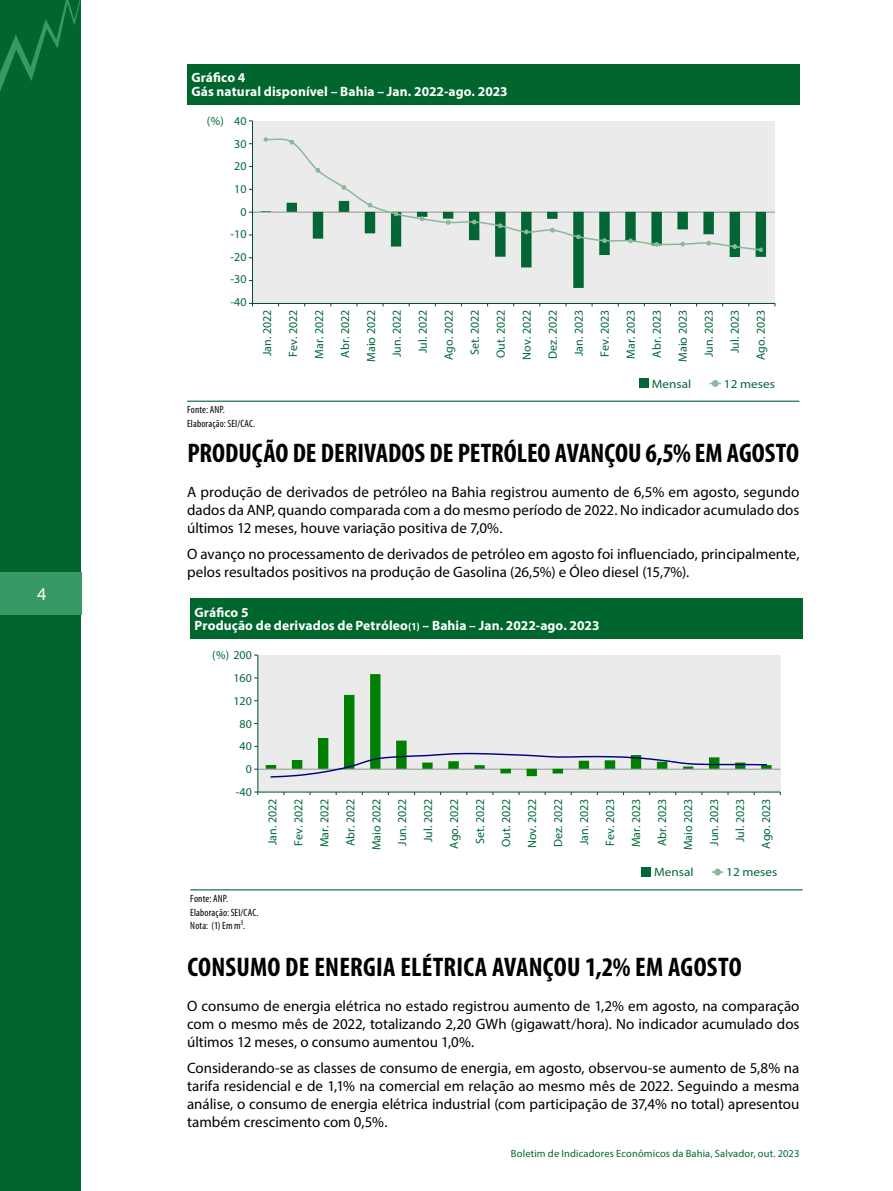
<style>
.page{position:relative;width:893px;height:1191px;background:#fff}
.page>*{position:absolute;margin:0;border:0;box-sizing:border-box;transform-origin:0 0}
.t1{font:700 condensed 27px "Myriad Pro";letter-spacing:.005em;color:#000}
.t2{font:18px "Myriad Pro";color:#fff}
.t3{font:15px/18px "Myriad Pro";color:#000;text-align:justify}
.t4{font:700 13.5px/13.5px "Myriad Pro";letter-spacing:.01em;color:#fff}
.t5{font:12px/26px "Myriad Pro";color:#026836;text-align:right}
.t6{font:12px "Myriad Pro";color:#036635;scale:1.1 1}
.t7{font:condensed 10.5px/13.5px "Myriad Pro";letter-spacing:.015em;color:#000}
.t8{font:10.5px "Myriad Pro";letter-spacing:.015em;color:#00662e}
.s1{font-size:10.5px}
</style>
<div class="page">
<div style="left:0;top:0;width:81px;height:1191px;background:#00662e"></div>
<svg style="left:0;top:0;width:81px;height:92px"></svg>
<div style="left:0;top:572px;width:81px;height:42px;background:#369966"></div>
<div style="left:187px;top:64px;width:612px;height:40px;background:#00662e"></div>
<hr style="left:187px;top:400px;width:612px;height:2px;background:#00662e">
<div style="left:253px;top:121px;width:522px;height:182px;background:#ebebeb"></div>
<hr style="left:252px;top:212px;width:523px;height:1px;background:#929497">
<div style="left:639px;top:378px;width:9px;height:10px;background:#026635"></div>
<div style="left:712px;top:380px;width:7px;height:7px;background:#89b999;border-radius:50%"></div>
<hr style="left:252px;top:121px;width:1px;height:182px;background:#004c2f">
<hr style="left:252px;top:303px;width:523px;height:1px;background:#004c2f">
<svg style="left:261px;top:211px;width:505px;height:77px"></svg>
<svg style="left:263px;top:137px;width:500px;height:115px"></svg>
<div style="left:190px;top:598px;width:613px;height:40px;background:#00662e"></div>
<hr style="left:190px;top:889px;width:613px;height:1px;background:#00662e">
<div style="left:258px;top:655px;width:522px;height:137px;background:#ebebeb"></div>
<hr style="left:258px;top:769px;width:522px;height:1px;background:#929497">
<div style="left:641px;top:866px;width:10px;height:10px;background:#026635"></div>
<div style="left:714px;top:868px;width:7px;height:7px;background:#89b999;border-radius:50%"></div>
<hr style="left:257px;top:655px;width:1px;height:137px;background:#004c2f">
<hr style="left:258px;top:791px;width:522px;height:1px;background:#004c2f">
<svg style="left:266px;top:674px;width:506px;height:96px"></svg>
<svg style="left:269px;top:752px;width:499px;height:26px"></svg>
<p class="t2" style="left:37px;top:583px;width:11px">4</p>
<p class="t4" style="left:191px;top:71px;width:318px">Gráfico 4<br>Gás natural disponível – Bahia – Jan. 2022-ago. 2023</p>
<p class="t5" style="left:207px;top:108px;width:18px">(%)</p>
<p class="t5" style="left:234px;top:110px;width:14px;line-height:22.6px;text-align:justify">40<br>30<br>20<br>10</p>
<p class="t5" style="left:240px;top:198px;width:8px">0</p>
<p class="t5" style="left:231px;top:221px;width:17px">-10</p>
<p class="t5" style="left:231px;top:244px;width:17px">-20</p>
<p class="t5" style="left:231px;top:266px;width:17px">-30</p>
<p class="t5" style="left:231px;top:289px;width:17px">-40</p>
<p class="t7" style="left:187px;top:403px;width:70px">Fonte: ANP.<br>Elaboração: SEI/CAC.</p>
<p class="t5" style="left:254px;top:362px;width:53px;rotate:-90deg">Jan. 2022<br>Fev. 2022<br>Mar. 2022<br>Abr. 2022<br>Maio 2022<br>Jun. 2022<br>Jul. 2022<br>Ago. 2022</p>
<p class="t5" style="left:644px;top:362px;width:53px;rotate:-90deg">Abr. 2023<br>Maio 2023<br>Jun. 2023<br>Jul. 2023<br>Ago. 2023</p>
<p class="t5" style="left:462px;top:360px;width:51px;text-align:center;rotate:-90deg">Set. 2022<br>Out. 2022<br>Nov. 2022<br>Dez. 2022<br>Jan. 2023<br>Fev. 2023<br>Mar. 2023</p>
<p class="t6" style="left:652px;top:376px;width:37px">Mensal</p>
<p class="t6" style="left:724px;top:376px;width:48px">12 meses</p>
<h1 class="t1" style="left:187px;top:436px;width:613px">PRODUÇÃO DE DERIVADOS DE PETRÓLEO AVANÇOU 6,5% EM AGOSTO</h1>
<p class="t3" style="left:187px;top:482px;width:614px">A produção de derivados de petróleo na Bahia registrou aumento de 6,5% em agosto, segundo dados da ANP, quando comparada com a do mesmo período de 2022. No indicador acumulado dos últimos 12 meses, houve variação positiva de 7,0%.</p>
<p class="t3" style="left:187px;top:545px;width:614px">O avanço no processamento de derivados de petróleo em agosto foi influenciado, principalmente, pelos resultados positivos na produção de Gasolina (26,5%) e Óleo diesel (15,7%).</p>
<p class="t4" style="left:195px;top:605px;width:406px">Gráfico 5<br>Produção de derivados de Petróleo<span class="s1">(1)</span> – Bahia – Jan. 2022-ago. 2023</p>
<p class="t5" style="left:212px;top:642px;width:41px">(%) 200</p>
<p class="t5" style="left:233px;top:665px;width:20px">160</p>
<p class="t5" style="left:233px;top:687px;width:20px">120</p>
<p class="t5" style="left:240px;top:710px;width:14px">80</p>
<p class="t5" style="left:240px;top:733px;width:14px">40</p>
<p class="t5" style="left:246px;top:756px;width:8px">0</p>
<p class="t5" style="left:236px;top:778px;width:17px">-40</p>
<p class="t7" style="left:190px;top:891px;width:70px">Fonte: ANP.<br>Elaboração: SEI/CAC.<br>Nota: (1) Em m³.</p>
<p class="t5" style="left:259px;top:850px;width:53px;rotate:-90deg">Jan. 2022<br>Fev. 2022<br>Mar. 2022<br>Abr. 2022<br>Maio 2022<br>Jun. 2022<br>Jul. 2022<br>Ago. 2022</p>
<p class="t5" style="left:649px;top:850px;width:53px;rotate:-90deg">Abr. 2023<br>Maio 2023<br>Jun. 2023<br>Jul. 2023<br>Ago. 2023</p>
<p class="t5" style="left:467px;top:848px;width:51px;text-align:center;rotate:-90deg">Set. 2022<br>Out. 2022<br>Nov. 2022<br>Dez. 2022<br>Jan. 2023<br>Fev. 2023<br>Mar. 2023</p>
<p class="t6" style="left:654px;top:864px;width:37px">Mensal</p>
<p class="t6" style="left:726px;top:864px;width:48px">12 meses</p>
<h1 class="t1" style="left:187px;top:949px;width:556px">CONSUMO DE ENERGIA ELÉTRICA AVANÇOU 1,2% EM AGOSTO</h1>
<p class="t3" style="left:187px;top:996px;width:614px">O consumo de energia elétrica no estado registrou aumento de 1,2% em agosto, na comparação com o mesmo mês de 2022, totalizando 2,20 GWh (gigawatt/hora). No indicador acumulado dos últimos 12 meses, o consumo aumentou 1,0%.</p>
<p class="t3" style="left:187px;top:1059px;width:614px">Considerando-se as classes de consumo de energia, em agosto, observou-se aumento de 5,8% na tarifa residencial e de 1,1% na comercial em relação ao mesmo mês de 2022. Seguindo a mesma análise, o consumo de energia elétrica industrial (com participação de 37,4% no total) apresentou também crescimento com 0,5%.</p>
<p class="t8" style="left:511px;top:1146px;width:290px">Boletim de Indicadores Econômicos da Bahia, Salvador, out. 2023</p>
</div>
